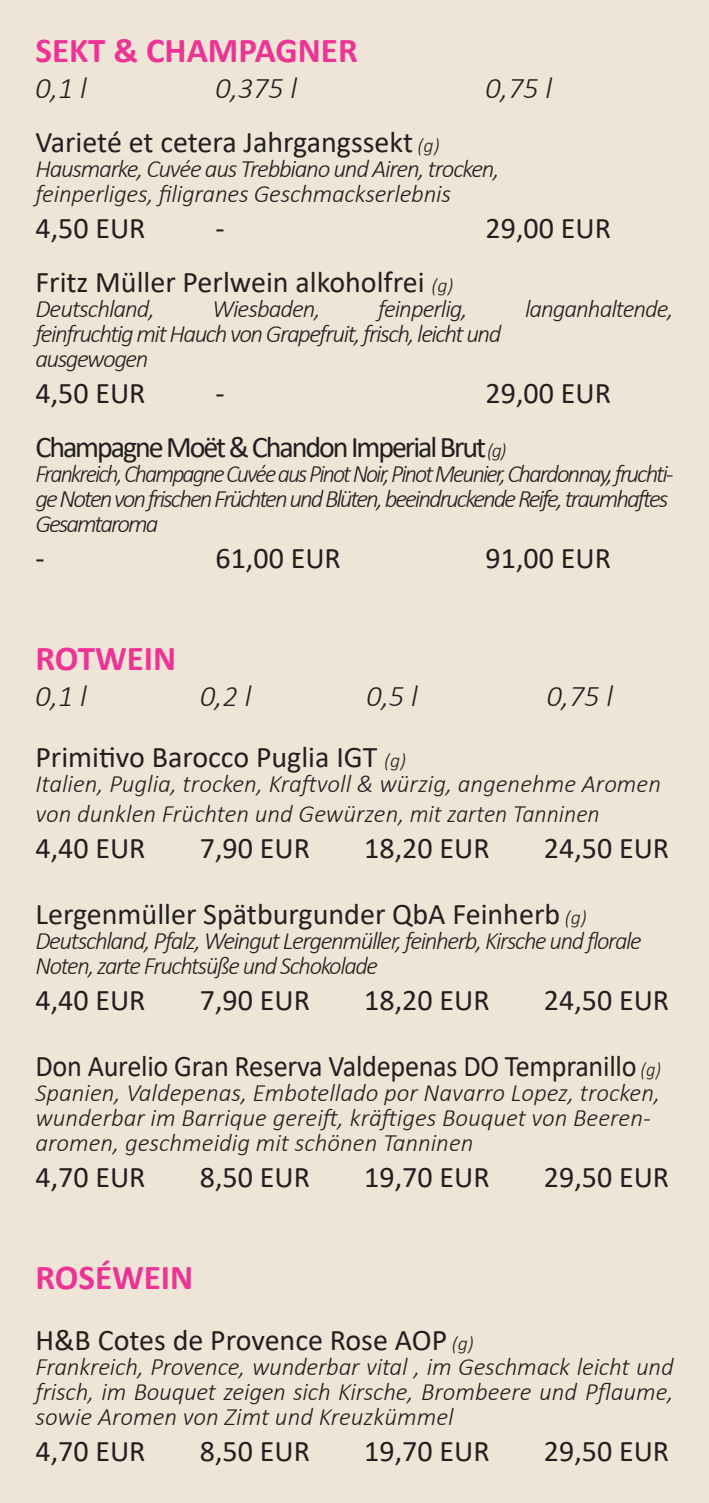
<style>
.page{position:relative;width:709px;height:1503px;background:#fff}
.page>*{position:absolute;margin:0;border:0;box-sizing:border-box;transform-origin:0 0}
.t1{font:700 35px "Calibri";color:#ed3395}
.t2{font:30px/66px "Calibri";color:#231f20}
.t3{font:30px/54px "Calibri";letter-spacing:-.07em;color:#231f20}
.t4{font:italic 300 30px "Calibri";color:#231f20}
.t5{font:italic 300 25px/25px "Calibri";letter-spacing:-.04em;color:#231f20}
.t6{font:italic 300 25px/25px "Calibri";color:#231f20}
.t7{font:italic 300 25px/25px "Calibri";letter-spacing:-.08em;color:#231f20;scale:.96 1}
.t8{font:italic 300 25px/25px "Calibri";letter-spacing:-.06em;color:#231f20}
.s1{font-weight:300;font-style:italic;font-size:20px}
</style>
<div class="page">
<div style="left:0;top:0;width:709px;height:1502px;background:#eee5d6"></div>
<h1 class="t1" style="left:35px;top:25px;width:324px">SEKT &amp; CHAMPAGNER</h1>
<p class="t4" style="left:35px;top:69px;width:53px">0,1 l</p>
<p class="t4" style="left:215px;top:69px;width:83px">0,375 l</p>
<p class="t4" style="left:485px;top:69px;width:68px">0,75 l</p>
<p class="t2" style="left:35px;top:108px;width:406px">Varieté et cetera Jahrgangssekt <span class="s1">(g)</span></p>
<p class="t5" style="left:35px;top:156px;width:465px">Hausmarke, Cuvée aus Trebbiano und Airen, trocken, feinperliges, filigranes Geschmackserlebnis</p>
<p class="t2" style="left:35px;top:194px;width:112px">4,50 EUR</p>
<p class="t2" style="left:215px;top:194px;width:11px">-</p>
<p class="t2" style="left:485px;top:194px;width:127px">29,00 EUR</p>
<p class="t2" style="left:35px;top:248px;width:419px">Fritz Müller Perlwein alkoholfrei <span class="s1">(g)</span></p>
<p class="t5" style="left:35px;top:296px;width:121px">Deutschland,</p>
<p class="t5" style="left:212px;top:296px;width:110px">Wiesbaden,</p>
<p class="t5" style="left:378px;top:296px;width:91px">feinperlig,</p>
<p class="t5" style="left:525px;top:296px;width:150px">langanhaltende,</p>
<p class="t8" style="left:35px;top:321px;width:467px">feinfruchtig mit Hauch von Grapefruit, frisch, leicht und ausgewogen</p>
<p class="t2" style="left:35px;top:359px;width:112px">4,50 EUR</p>
<p class="t2" style="left:215px;top:359px;width:11px">-</p>
<p class="t3" style="left:35px;top:365px;width:577px;text-indent:450px">29,00 EUR<br>Champagne Moët &amp; Chandon Imperial Brut <span class="s1">(g)</span></p>
<p class="t7" style="left:35px;top:461px;width:666px">Frankreich, Champagne Cuvée aus Pinot Noir, Pinot Meunier, Chardonnay, fruchti&shy;ge Noten von frischen Früchten und Blüten, beeindruckende Reife, traumhaftes<br>Gesamtaroma</p>
<p class="t2" style="left:35px;top:524px;width:11px">-</p>
<p class="t2" style="left:215px;top:524px;width:127px">61,00 EUR</p>
<p class="t2" style="left:485px;top:524px;width:127px">91,00 EUR</p>
<h1 class="t1" style="left:35px;top:633px;width:142px">ROTWEIN</h1>
<p class="t4" style="left:35px;top:677px;width:53px">0,1 l</p>
<p class="t4" style="left:200px;top:677px;width:53px">0,2 l</p>
<p class="t4" style="left:366px;top:677px;width:53px">0,5 l</p>
<p class="t4" style="left:546px;top:677px;width:68px">0,75 l</p>
<p class="t2" style="left:35px;top:723px;width:372px">Primitivo Barocco Puglia IGT <span class="s1">(g)</span></p>
<p class="t6" style="left:35px;top:768px;width:627px;line-height:30px">Italien, Puglia, trocken, Kraftvoll &amp; würzig, angenehme Aromen von dunklen Früchten und Gewürzen, mit zarten Tanninen</p>
<p class="t2" style="left:35px;top:814px;width:112px">4,40 EUR</p>
<p class="t2" style="left:200px;top:814px;width:112px">7,90 EUR</p>
<p class="t2" style="left:364px;top:814px;width:127px">18,20 EUR</p>
<p class="t2" style="left:35px;top:814px;width:635px;text-indent:508px">24,50 EUR<br>Lergenmüller Spätburgunder QbA Feinherb <span class="s1">(g)</span></p>
<p class="t5" style="left:35px;top:928px;width:608px">Deutschland, Pfalz, Weingut Lergenmüller, feinherb, Kirsche und florale<br>Noten, zarte Fruchtsüße und Schokolade</p>
<p class="t2" style="left:35px;top:966px;width:112px">4,40 EUR</p>
<p class="t2" style="left:200px;top:966px;width:112px">7,90 EUR</p>
<p class="t2" style="left:364px;top:966px;width:127px">18,20 EUR</p>
<p class="t2" style="left:35px;top:966px;width:635px;text-align:right">24,50 EUR<br>Don Aurelio Gran Reserva Valdepenas DO Tempranillo <span class="s1">(g)</span></p>
<p class="t6" style="left:35px;top:1080px;width:626px">Spanien, Valdepenas, Embotellado por Navarro Lopez, trocken, wunderbar im Barrique gereift, kräftiges Bouquet von Beeren&shy;aromen, geschmeidig mit schönen Tanninen</p>
<p class="t2" style="left:35px;top:1143px;width:112px">4,70 EUR</p>
<p class="t2" style="left:200px;top:1143px;width:112px">8,50 EUR</p>
<p class="t2" style="left:364px;top:1143px;width:127px">19,70 EUR</p>
<p class="t2" style="left:544px;top:1143px;width:127px">29,50 EUR</p>
<h1 class="t1" style="left:35px;top:1252px;width:159px">ROSÉWEIN</h1>
<p class="t2" style="left:35px;top:1306px;width:440px">H&amp;B Cotes de Provence Rose AOP <span class="s1">(g)</span></p>
<p class="t5" style="left:35px;top:1354px;width:639px;text-align:justify">Frankreich, Provence, wunderbar vital , im Geschmack leicht und frisch, im Bouquet zeigen sich Kirsche, Brombeere und Pflaume, sowie Aromen von Zimt und Kreuzkümmel</p>
<p class="t2" style="left:35px;top:1417px;width:112px">4,70 EUR</p>
<p class="t2" style="left:200px;top:1417px;width:112px">8,50 EUR</p>
<p class="t2" style="left:364px;top:1417px;width:127px">19,70 EUR</p>
<p class="t2" style="left:544px;top:1417px;width:127px">29,50 EUR</p>
</div>
